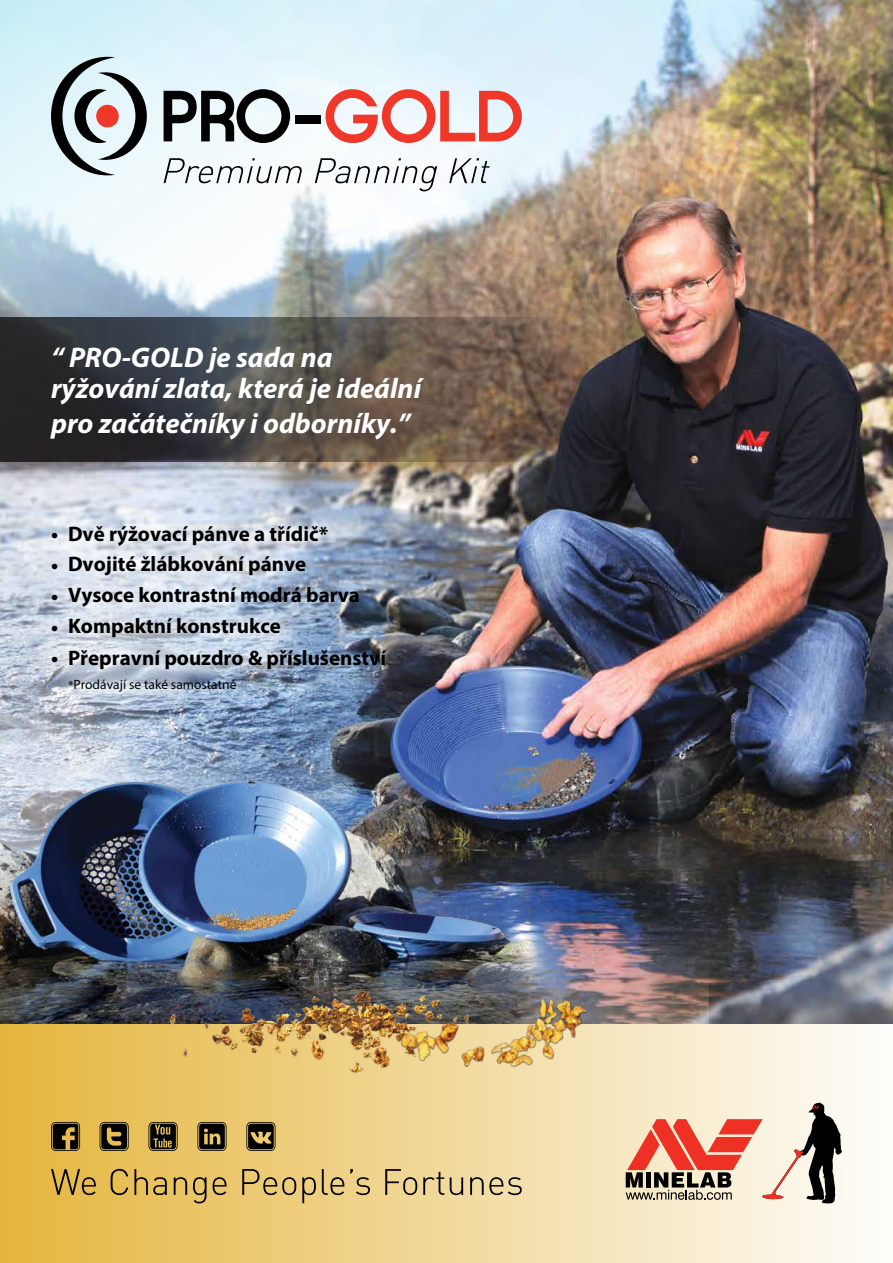
<style>
.page{position:relative;width:893px;height:1263px;background:#fff}
.page>*{position:absolute;margin:0;border:0;box-sizing:border-box;transform-origin:0 0}
.t1{font:italic 700 28.5px/31.7px "Myriad Pro";color:#fff}
.t2{font:700 21px "Myriad Pro";color:#000}
.t3{font:13.5px "Myriad Pro";color:#000}
</style>
<div class="page">
<div style="left:0;top:1024px;width:893px;height:239px;background:linear-gradient(to right,#e5b53d,#fefdfb)"></div>
<img style="left:709px;top:540px;width:184px;height:484px">
<img style="left:0;top:0;width:893px;height:540px">
<img style="left:0;top:540px;width:709px;height:484px">
<img style="left:0;top:740px;width:553px;height:284px">
<img style="left:166px;top:988px;width:221px;height:88px">
<img style="left:387px;top:964px;width:216px;height:136px">
<svg style="left:0;top:317px;width:587px;height:144px;background:#504944"></svg>
<div style="left:33px;top:507px;width:344px;height:204px;background:#fff;opacity:.8"></div>
<svg style="left:164px;top:89px;width:126px;height:54px"></svg>
<div style="left:295px;top:115px;width:26px;height:9px;background:#000"></div>
<svg style="left:325px;top:89px;width:197px;height:54px"></svg>
<svg style="left:51px;top:57px;width:96px;height:118px;background:#a1aeb1"></svg>
<div style="left:96px;top:105px;width:23px;height:22px;background:#ef3829;border-radius:50%"></div>
<svg style="left:164px;top:158px;width:138px;height:25px"></svg>
<svg style="left:315px;top:158px;width:122px;height:33px"></svg>
<svg style="left:449px;top:158px;width:41px;height:25px"></svg>
<svg style="left:246px;top:1122px;width:29px;height:29px"></svg>
<svg style="left:197px;top:1122px;width:30px;height:29px"></svg>
<svg style="left:149px;top:1122px;width:29px;height:29px"></svg>
<svg style="left:100px;top:1122px;width:29px;height:29px"></svg>
<svg style="left:51px;top:1122px;width:29px;height:29px"></svg>
<svg style="left:51px;top:1169px;width:45px;height:26px"></svg>
<svg style="left:111px;top:1169px;width:17px;height:26px"></svg>
<svg style="left:134px;top:1169px;width:33px;height:26px"></svg>
<svg style="left:174px;top:1177px;width:13px;height:18px"></svg>
<svg style="left:193px;top:1177px;width:14px;height:26px"></svg>
<svg style="left:213px;top:1177px;width:14px;height:18px"></svg>
<svg style="left:242px;top:1169px;width:54px;height:26px"></svg>
<svg style="left:302px;top:1177px;width:14px;height:26px"></svg>
<svg style="left:322px;top:1169px;width:22px;height:26px"></svg>
<svg style="left:350px;top:1169px;width:20px;height:26px"></svg>
<svg style="left:385px;top:1169px;width:32px;height:26px"></svg>
<svg style="left:423px;top:1172px;width:21px;height:23px"></svg>
<svg style="left:450px;top:1177px;width:13px;height:18px"></svg>
<svg style="left:470px;top:1177px;width:52px;height:18px"></svg>
<svg style="left:626px;top:1102px;width:216px;height:102px;background:#cfa695"></svg>
<h1 class="t1" style="left:51px;top:340px;width:372px">“ PRO-GOLD je sada na rýžování zlata, která je ideální</h1>
<h1 class="t1" style="left:51px;top:406px;width:361px">pro začátečníky i odborníky.”</h1>
<p class="t2" style="left:51px;top:520px;width:279px">• Dvě rýžovací pánve a třídič*</p>
<p class="t2" style="left:51px;top:550px;width:257px">• Dvojité žlábkování pánve</p>
<p class="t2" style="left:51px;top:581px;width:310px">• Vysoce kontrastní modrá barva</p>
<p class="t2" style="left:51px;top:612px;width:231px">• Kompaktní konstrukce</p>
<p class="t2" style="left:51px;top:644px;width:337px">• Přepravní pouzdro &amp; příslušenství</p>
<p class="t3" style="left:68px;top:676px;width:170px">*Prodávají se také samostatně</p>
</div>
